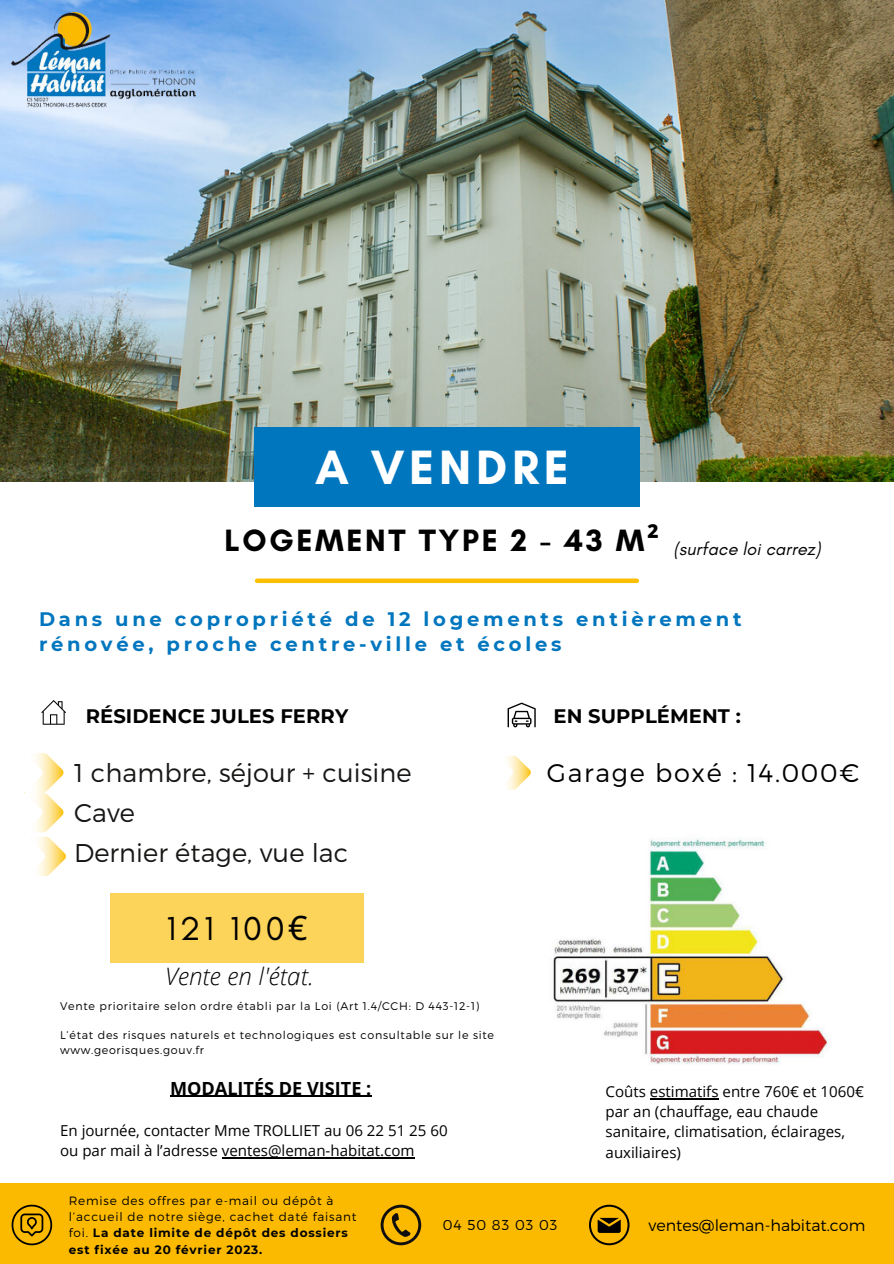
<style>
.page{position:relative;width:894px;height:1264px;background:#fff}
.page>*{position:absolute;margin:0;border:0;box-sizing:border-box;transform-origin:0 0}
.t1{font:700 49.05px "Glacial Indifference";letter-spacing:.095em;color:#fff}
.t2{font:33.75px "Glacial Indifference";letter-spacing:.105em;color:#000}
.t3{font:300 25.65px/40px "Montserrat";letter-spacing:.005em;color:#171615}
.t4{font:300 25.5px "Montserrat";letter-spacing:.065em;color:#000}
.t5{font:italic 300 24px "Open Sans";letter-spacing:.005em;color:#000}
.t6{font:700 19.5px/26px "Montserrat";letter-spacing:.19em;color:#0076be}
.t7{font:700 19.5px "Montserrat";letter-spacing:.005em;color:#000}
.t8{font:700 18.15px "Open Sans";color:#000}
.t9{font:italic 18px "Glacial Indifference";letter-spacing:.005em;color:#000}
.t10{font:300 15.9px "Montserrat";color:#000}
.t11{font:15.15px/20.2px "Open Sans";color:#000}
.t12{font:300 14.25px "Montserrat";letter-spacing:.065em;color:#000}
.t13{font:300 12px/16.4px "Montserrat";letter-spacing:.065em;color:#000}
.t14{font:300 11.1px/14.9px "Montserrat";letter-spacing:.065em;color:#000}
.s1{font-family:"Noto Sans"}
.s2{font-weight:700}
</style>
<div class="page">
<svg style="left:507px;top:755px;width:24px;height:34px"></svg>
<svg style="left:41px;top:700px;width:25px;height:24px"></svg>
<svg style="left:507px;top:702px;width:28px;height:25px"></svg>
<div style="left:0;top:1183px;width:893px;height:80px;background:#fbba00"></div>
<svg style="left:12px;top:1204px;width:40px;height:41px"></svg>
<svg style="left:380px;top:1204px;width:41px;height:41px"></svg>
<svg style="left:589px;top:1204px;width:40px;height:41px"></svg>
<img style="left:0;top:0;width:893px;height:481px">
<img style="left:12px;top:13px;width:183px;height:94px">
<div style="left:257px;top:578px;width:379px;height:5px;background:#fbbe00"></div>
<div style="left:110px;top:893px;width:253px;height:69px;background:#fcd45a"></div>
<img style="left:553px;top:838px;width:276px;height:227px">
<hr style="left:649px;top:1097px;width:69px;height:2px;background:#000">
<hr style="left:170px;top:1095px;width:201px;height:1px;background:#000">
<hr style="left:222px;top:1157px;width:192px;height:1px;background:#000">
<div style="left:255px;top:427px;width:384px;height:80px;background:#0076be"></div>
<svg style="left:24px;top:753px;width:42px;height:123px"></svg>
<h1 class="t1" style="left:315px;top:436px;width:255px">A VENDRE</h1>
<p class="t9" style="left:224px;top:539px;width:597px"><sup>LOGEMENT</sup> <sup>TYPE</sup> <sup>2</sup> <sup>-</sup> <sup>43</sup> <sup>M</sup><sup>²</sup> (surface loi carrez)</p>
<p class="t6" style="left:39px;top:604px;width:703px">Dans une copropriété de 12 logements entièrement rénovée, proche centre-ville et écoles</p>
<p class="t7" style="left:86px;top:702px;width:264px">RÉSIDENCE JULES FERRY</p>
<p class="t7" style="left:553px;top:702px;width:189px">EN SUPPLÉMENT :</p>
<h3 class="t3" style="left:74px;top:752px;width:339px">1 chambre, séjour + cuisine<br>Cave<br>Dernier étage, vue lac</h3>
<h3 class="t4" style="left:546px;top:757px;width:314px">Garage boxé : 14.000€</h3>
<h2 class="t2" style="left:166px;top:909px;width:142px">121 100<span class="s1">€</span></h2>
<h3 class="t5" style="left:165px;top:959px;width:150px">Vente en l'état.</h3>
<p class="t14" style="left:60px;top:998px;width:421px">Vente prioritaire selon ordre établi par la Loi (Art 1.4/CCH: D 443-12-1)</p>
<p class="t14" style="left:60px;top:1027px;width:435px">L’état des risques naturels et technologiques est consultable sur le site www.georisques.gouv.fr</p>
<p class="t8" style="left:170px;top:1075px;width:203px">MODALITÉS DE VISITE :</p>
<p class="t11" style="left:60px;top:1120px;width:389px">En journée, contacter Mme TROLLIET au 06 22 51 25 60 ou par mail à l’adresse ventes@leman-habitat.com</p>
<p class="t11" style="left:605px;top:1080px;width:260px">Coûts estimatifs entre 760€ et 1060€ par an (chauffage, eau chaude sanitaire, climatisation, éclairages, auxiliaires)</p>
<p class="t13" style="left:69px;top:1192px;width:289px">Remise des offres par e-mail ou dépôt à l’accueil de notre siège, cachet daté faisant foi. <span class="s2">La date limite de dépôt des dossiers est fixée au 20 février 2023.</span></p>
<p class="t12" style="left:442px;top:1216px;width:116px">04 50 83 03 03</p>
<p class="t10" style="left:648px;top:1215px;width:218px">ventes@leman-habitat.com</p>
</div>
